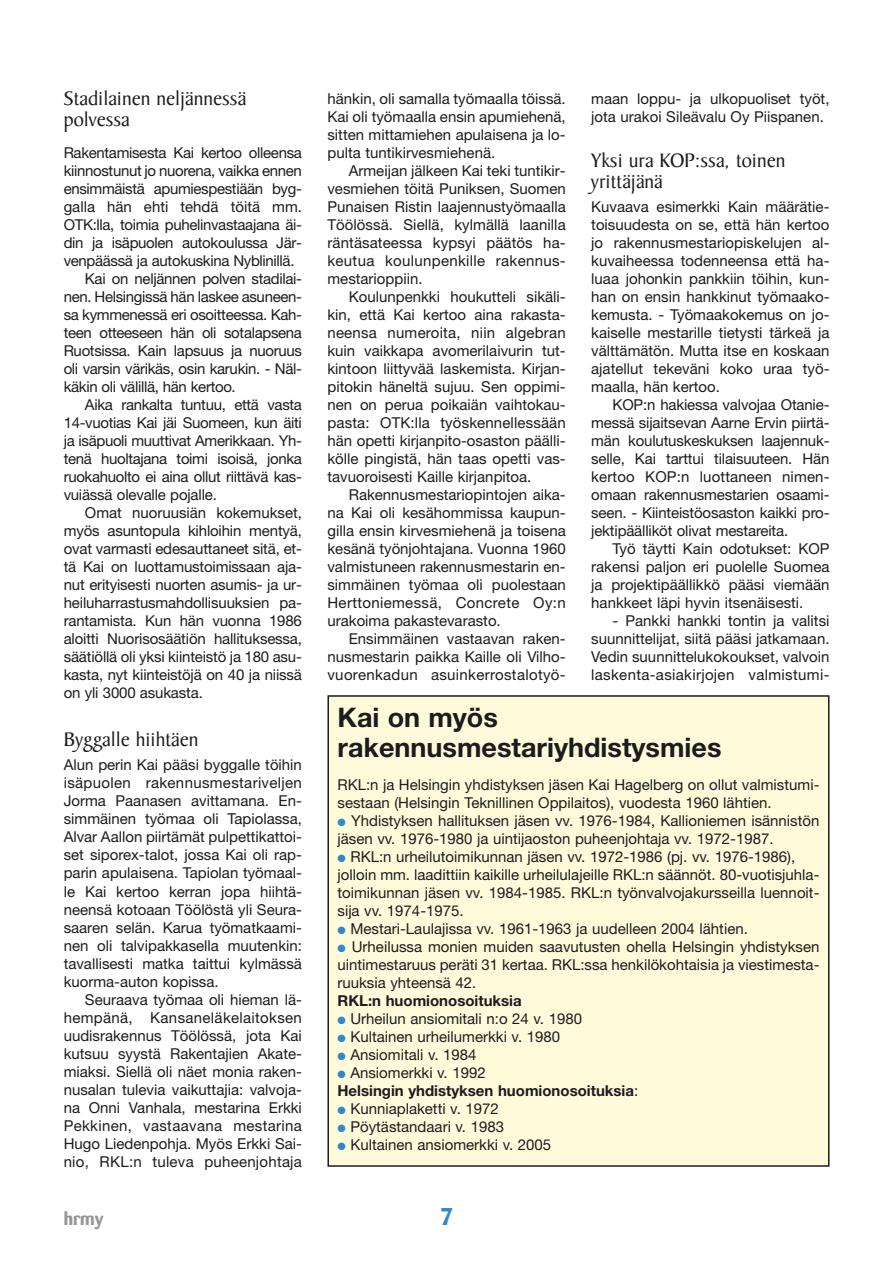
<style>
.page{position:relative;width:892px;height:1273px;background:#fff}
.page>*{position:absolute;margin:0;border:0;box-sizing:border-box;transform-origin:0 0}
.t1{font:700 27px/30px "Helvetica Neue";color:#1b1c20}
.t2{font:700 24px "Barmeno";color:#3388c9}
.t3{font:21px/21px "Baker Signet";color:#1b1c20}
.t4{font:700 18px "Barmeno";color:#97979b}
.t5{font:15px/18px "Helvetica Neue";color:#1b1c20;text-align:justify}
.t6{font:15px "Helvetica Neue";letter-spacing:-.02em;color:#1b1c20}
.t7{font:700 15px/18px "Helvetica Neue";color:#1b1c20}
.s1{color:#3388c9}
.s2{font-weight:400}
</style>
<div class="page">
<div style="left:328px;top:696px;width:500px;height:470px;background:#fffbda"></div>
<div style="left:327px;top:695px;width:502px;height:471px;border:2px solid #1b1c20"></div>
<h3 class="t3" style="left:64px;top:90px;width:184px">Stadilainen neljännessä polvessa</h3>
<p class="t6" style="left:64px;top:147px;width:240px">Rakentamisesta Kai kertoo olleensa</p>
<p class="t6" style="left:64px;top:165px;width:240px">kiinnostunut jo nuorena, vaikka ennen</p>
<p class="t6" style="left:64px;top:183px;width:240px">ensimmäistä apumiespestiään byg-</p>
<p class="t5" style="left:64px;top:199px;width:240px">galla hän ehti tehdä töitä mm.</p>
<p class="t6" style="left:64px;top:219px;width:240px">OTK:lla, toimia puhelinvastaajana äi-</p>
<p class="t6" style="left:64px;top:237px;width:240px">din ja isäpuolen autokoulussa Jär-</p>
<p class="t6" style="left:64px;top:255px;width:232px">venpäässä ja autokuskina Nyblinillä.</p>
<p class="t6" style="left:85px;top:273px;width:218px">Kai on neljännen polven stadilai-</p>
<p class="t6" style="left:64px;top:291px;width:240px">nen. Helsingissä hän laskee asuneen-</p>
<p class="t6" style="left:64px;top:309px;width:240px">sa kymmenessä eri osoitteessa. Kah-</p>
<p class="t6" style="left:64px;top:327px;width:240px">teen otteeseen hän oli sotalapsena</p>
<p class="t6" style="left:64px;top:345px;width:240px">Ruotsissa. Kain lapsuus ja nuoruus</p>
<p class="t6" style="left:64px;top:363px;width:240px">oli varsin värikäs, osin karukin. - Näl-</p>
<p class="t6" style="left:64px;top:381px;width:173px">käkin oli välillä, hän kertoo.</p>
<p class="t6" style="left:85px;top:399px;width:218px">Aika rankalta tuntuu, että vasta</p>
<p class="t6" style="left:64px;top:417px;width:240px">14-vuotias Kai jäi Suomeen, kun äiti</p>
<p class="t6" style="left:64px;top:435px;width:240px">ja isäpuoli muuttivat Amerikkaan. Yh-</p>
<p class="t6" style="left:64px;top:453px;width:240px">tenä huoltajana toimi isoisä, jonka</p>
<p class="t6" style="left:64px;top:471px;width:240px">ruokahuolto ei aina ollut riittävä kas-</p>
<p class="t5" style="left:64px;top:487px;width:155px">vuiässä olevalle pojalle.</p>
<p class="t5" style="left:85px;top:505px;width:218px">Omat nuoruusiän kokemukset,</p>
<p class="t5" style="left:64px;top:523px;width:240px">myös asuntopula kihloihin mentyä,</p>
<p class="t5" style="left:64px;top:541px;width:240px">ovat varmasti edesauttaneet sitä, et-</p>
<p class="t5" style="left:64px;top:559px;width:240px">tä Kai on luottamustoimissaan aja-</p>
<p class="t5" style="left:64px;top:577px;width:240px">nut erityisesti nuorten asumis- ja ur-</p>
<p class="t5" style="left:64px;top:595px;width:240px">heiluharrastusmahdollisuuksien pa-</p>
<p class="t5" style="left:64px;top:613px;width:240px">rantamista. Kun hän vuonna 1986</p>
<p class="t5" style="left:64px;top:631px;width:240px">aloitti Nuorisosäätiön hallituksessa,</p>
<p class="t5" style="left:64px;top:649px;width:240px">säätiöllä oli yksi kiinteistö ja 180 asu-</p>
<p class="t5" style="left:64px;top:667px;width:240px">kasta, nyt kiinteistöjä on 40 ja niissä</p>
<p class="t5" style="left:64px;top:685px;width:141px">on yli 3000 asukasta.</p>
<h3 class="t3" style="left:64px;top:731px;width:136px">Byggalle hiihtäen</h3>
<p class="t5" style="left:64px;top:757px;width:240px">Alun perin Kai pääsi byggalle töihin isäpuolen rakennusmestariveljen Jorma Paanasen avittamana. En&shy;simmäinen työmaa oli Tapiolassa, Alvar Aallon piirtämät pulpettikattoi&shy;set siporex-talot, jossa Kai oli rap&shy;parin apulaisena. Tapiolan työmaal&shy;le Kai kertoo kerran jopa hiihtä&shy;neensä kotoaan Töölöstä yli Seura&shy;saaren selän. Karua työmatkaami&shy;nen oli talvipakkasella muutenkin: tavallisesti matka taittui kylmässä kuorma-auton kopissa.</p>
<p class="t5" style="left:64px;top:991px;width:240px;text-indent:21px">Seuraava työmaa oli hieman lä&shy;hempänä, Kansaneläkelaitoksen uudisrakennus Töölössä, jota Kai kutsuu syystä Rakentajien Akate&shy;miaksi. Siellä oli näet monia raken&shy;nusalan tulevia vaikuttajia: valvoja&shy;na Onni Vanhala, mestarina Erkki Pekkinen, vastaavana mestarina Hugo Liedenpohja. Myös Erkki Sai&shy;nio, RKL:n tuleva puheenjohtaja</p>
<p class="t5" style="left:327px;top:91px;width:240px">hänkin, oli samalla työmaalla töissä.<br>Kai oli työmaalla ensin apumiehenä, sitten mittamiehen apulaisena ja lo&shy;pulta tuntikirvesmiehenä.</p>
<p class="t5" style="left:327px;top:163px;width:240px;text-indent:21px">Armeijan jälkeen Kai teki tuntikir&shy;vesmiehen töitä Puniksen, Suomen Punaisen Ristin laajennustyömaalla Töölössä. Siellä, kylmällä laanilla räntäsateessa kypsyi päätös ha&shy;keutua koulunpenkille rakennus&shy;mestarioppiin.</p>
<p class="t5" style="left:327px;top:289px;width:240px;text-indent:21px">Koulunpenkki houkutteli sikäli&shy;kin, että Kai kertoo aina rakasta&shy;neensa numeroita, niin algebran kuin vaikkapa avomerilaivurin tut&shy;kintoon liittyvää laskemista. Kirjan&shy;pitokin häneltä sujuu. Sen oppimi&shy;nen on perua poikaiän vaihtokau&shy;pasta: OTK:lla työskennellessään hän opetti kirjanpito-osaston päälli&shy;kölle pingistä, hän taas opetti vas&shy;tavuoroisesti Kaille kirjanpitoa.</p>
<p class="t5" style="left:327px;top:487px;width:240px;text-indent:21px">Rakennusmestariopintojen aika&shy;na Kai oli kesähommissa kaupun&shy;gilla ensin kirvesmiehenä ja toisena kesänä työnjohtajana. Vuonna 1960 valmistuneen rakennusmestarin en&shy;simmäinen työmaa oli puolestaan Herttoniemessä, Concrete Oy:n urakoima pakastevarasto.</p>
<p class="t5" style="left:327px;top:631px;width:240px;text-indent:21px">Ensimmäinen vastaavan raken&shy;nusmestarin paikka Kaille oli Vilho&shy;vuorenkadun asuinkerrostalotyö-</p>
<p class="t5" style="left:591px;top:91px;width:240px">maan loppu- ja ulkopuoliset työt, jota urakoi Sileävalu Oy Piispanen.</p>
<h3 class="t3" style="left:591px;top:152px;width:196px">Yksi ura KOP:ssa, toinen yrittäjänä</h3>
<p class="t5" style="left:591px;top:199px;width:240px">Kuvaava esimerkki Kain määrätie&shy;toisuudesta on se, että hän kertoo jo rakennusmestariopiskelujen al&shy;kuvaiheessa todenneensa että ha&shy;luaa johonkin pankkiin töihin, kun&shy;han on ensin hankkinut työmaako&shy;kemusta. - Työmaakokemus on jo&shy;kaiselle mestarille tietysti tärkeä ja välttämätön. Mutta itse en koskaan ajatellut tekeväni koko uraa työ&shy;maalla, hän kertoo.</p>
<p class="t5" style="left:591px;top:397px;width:240px;text-indent:21px">KOP:n hakiessa valvojaa Otanie&shy;messä sijaitsevan Aarne Ervin piirtä&shy;män koulutuskeskuksen laajennuk&shy;selle, Kai tarttui tilaisuuteen. Hän kertoo KOP:n luottaneen nimen&shy;omaan rakennusmestarien osaami&shy;seen. - Kiinteistöosaston kaikki pro&shy;jektipäälliköt olivat mestareita.</p>
<p class="t5" style="left:591px;top:541px;width:240px;text-indent:21px">Työ täytti Kain odotukset: KOP rakensi paljon eri puolelle Suomea ja projektipäällikkö pääsi viemään hankkeet läpi hyvin itsenäisesti.</p>
<p class="t5" style="left:591px;top:613px;width:240px;text-indent:21px">- Pankki hankki tontin ja valitsi suunnittelijat, siitä pääsi jatkamaan.<br>Vedin suunnittelukokoukset, valvoin laskenta-asiakirjojen valmistumi-</p>
<h1 class="t1" style="left:337px;top:705px;width:385px">Kai on myös rakennusmestariyhdistysmies</h1>
<p class="t5" style="left:337px;top:777px;width:483px">RKL:n ja Helsingin yhdistyksen jäsen Kai Hagelberg on ollut valmistumi&shy;sestaan (Helsingin Teknillinen Oppilaitos), vuodesta 1960 lähtien.</p>
<p class="t5" style="left:337px;top:813px;width:483px"><span class="s1">●</span> Yhdistyksen hallituksen jäsen vv. 1976-1984, Kallioniemen isännistön jäsen vv. 1976-1980 ja uintijaoston puheenjohtaja vv. 1972-1987.</p>
<p class="t5" style="left:337px;top:849px;width:483px;text-align:left"><span class="s1">●</span> RKL:n urheilutoimikunnan jäsen vv. 1972-1986 (pj. vv. 1976-1986), jolloin mm. laadittiin kaikille urheilulajeille RKL:n säännöt. 80-vuotisjuhla&shy;toimikunnan jäsen vv. 1984-1985. RKL:n työnvalvojakursseilla luennoit&shy;sija vv. 1974-1975.</p>
<p class="t5" style="left:337px;top:921px;width:412px"><span class="s1">●</span> Mestari-Laulajissa vv. 1961-1963 ja uudelleen 2004 lähtien.</p>
<p class="t5" style="left:337px;top:939px;width:483px"><span class="s1">●</span> Urheilussa monien muiden saavutusten ohella Helsingin yhdistyksen uintimestaruus peräti 31 kertaa. RKL:ssa henkilökohtaisia ja viestimesta&shy;ruuksia yhteensä 42.</p>
<p class="t7" style="left:337px;top:993px;width:186px">RKL:n huomionosoituksia</p>
<p class="t5" style="left:337px;top:1011px;width:246px"><span class="s1">●</span> Urheilun ansiomitali n:o 24 v. 1980</p>
<p class="t5" style="left:337px;top:1029px;width:224px"><span class="s1">●</span> Kultainen urheilumerkki v. 1980</p>
<p class="t5" style="left:337px;top:1047px;width:141px"><span class="s1">●</span> Ansiomitali v. 1984</p>
<p class="t7" style="left:337px;top:1065px;width:302px"><span class="s1">●</span> <span class="s2">Ansiomerkki v. 1992<br></span>Helsingin yhdistyksen huomionosoituksia<span class="s2">:</span></p>
<p class="t5" style="left:337px;top:1101px;width:163px"><span class="s1">●</span> Kunniaplaketti v. 1972</p>
<p class="t5" style="left:337px;top:1119px;width:168px"><span class="s1">●</span> Pöytästandaari v. 1983</p>
<p class="t5" style="left:337px;top:1137px;width:215px"><span class="s1">●</span> Kultainen ansiomerkki v. 2005</p>
<p class="t4" style="left:64px;top:1210px;width:41px">hrmy</p>
<h2 class="t2" style="left:440px;top:1206px;width:15px">7</h2>
</div>
